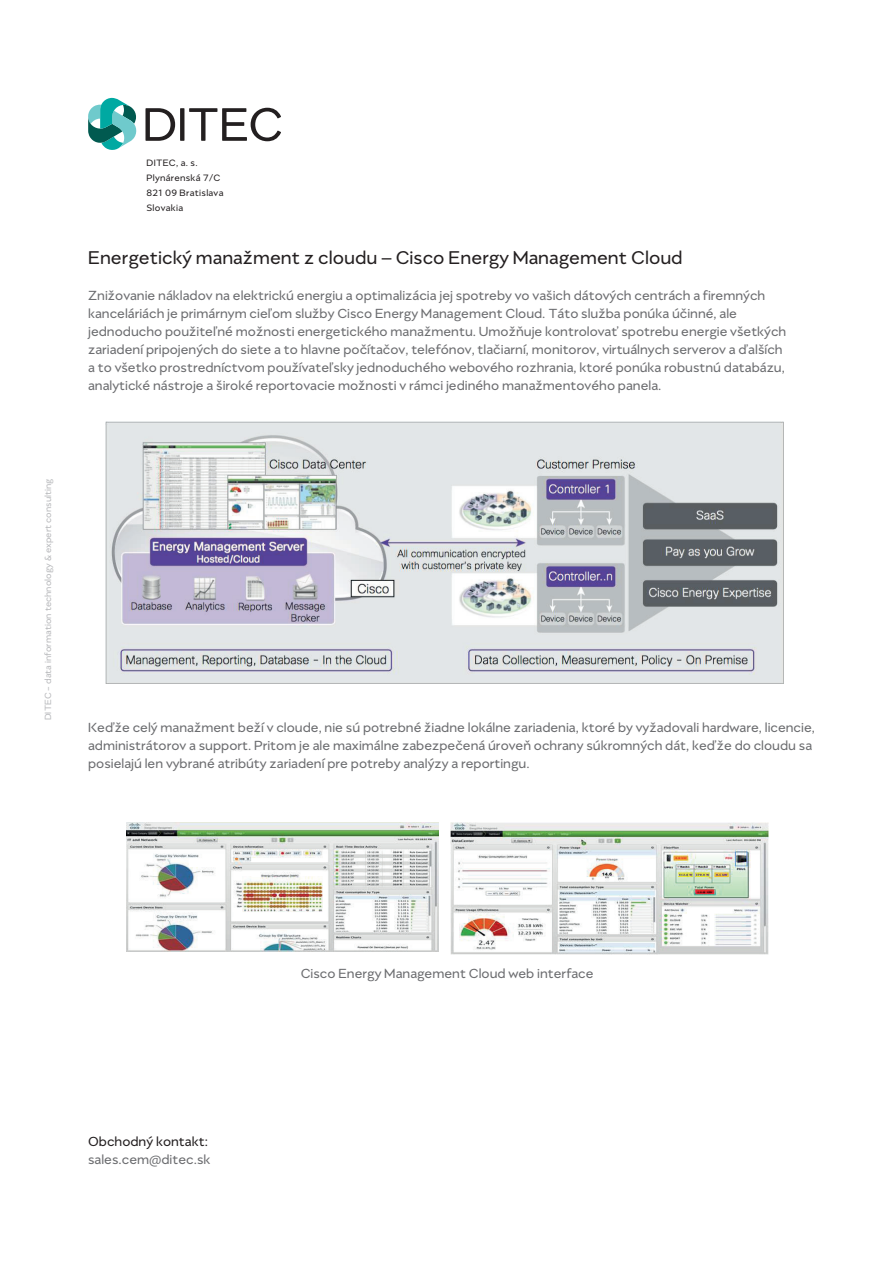
<style>
.page{position:relative;width:894px;height:1263px;background:#fff}
.page>*{position:absolute;margin:0;border:0;box-sizing:border-box;transform-origin:0 0}
.t1{font:21px "Migrena Grotesque";color:#231f20}
.t2{font:15px/18px "Migrena Grotesque";color:#6c6d70}
.t3{font:15px "Migrena Grotesque";color:#231f20}
.t4{font:10.5px/15px "Migrena Grotesque";letter-spacing:.025em;color:#231f20}
.t5{font:10.2px "Migrena Grotesque";letter-spacing:.005em;color:#b8b9bc}
</style>
<div class="page">
<svg style="left:88px;top:98px;width:49px;height:52px"></svg>
<svg style="left:145px;top:108px;width:30px;height:33px"></svg>
<svg style="left:180px;top:108px;width:4px;height:33px"></svg>
<svg style="left:189px;top:108px;width:92px;height:33px"></svg>
<img style="left:106px;top:421px;width:677px;height:263px">
<img style="left:126px;top:823px;width:312px;height:128px">
<img style="left:450px;top:823px;width:317px;height:131px">
<p class="t5" style="left:44px;top:720px;width:243px;rotate:-90deg">DITEC - data information technology &amp; expert consulting</p>
<p class="t4" style="left:146px;top:156px;width:78px">DITEC, a. s.<br>Plynárenská 7/C<br>821 09 Bratislava<br>Slovakia</p>
<h1 class="t1" style="left:88px;top:250px;width:596px">Energetický manažment z cloudu – Cisco Energy Management Cloud</h1>
<p class="t2" style="left:88px;top:288px;width:699px">Znižovanie nákladov na elektrickú energiu a optimalizácia jej spotreby vo vašich dátových centrách a firemných kanceláriách je primárnym cieľom služby Cisco Energy Management Cloud. Táto služba ponúka účinné, ale jednoducho použiteľné možnosti energetického manažmentu. Umožňuje kontrolovať spotrebu energie všetkých zariadení pripojených do siete a to hlavne počítačov, telefónov, tlačiarní, monitorov, virtuálnych serverov a ďalších a to všetko prostredníctvom používateľsky jednoduchého webového rozhrania, ktoré ponúka robustnú databázu, analytické nástroje a široké reportovacie možnosti v rámci jediného manažmentového panela.</p>
<p class="t2" style="left:88px;top:720px;width:728px">Keďže celý manažment beží v cloude, nie sú potrebné žiadne lokálne zariadenia, ktoré by vyžadovali hardware, licencie, administrátorov a support. Pritom je ale maximálne zabezpečená úroveň ochrany súkromných dát, keďže do cloudu sa posielajú len vybrané atribúty zariadení pre potreby analýzy a reportingu.</p>
<p class="t3" style="left:88px;top:1136px;width:121px">Obchodný kontakt:</p>
<p class="t2" style="left:88px;top:1152px;width:124px">sales.cem@ditec.sk</p>
<p class="t2" style="left:301px;top:966px;width:294px">Cisco Energy Management Cloud web interface</p>
</div>
